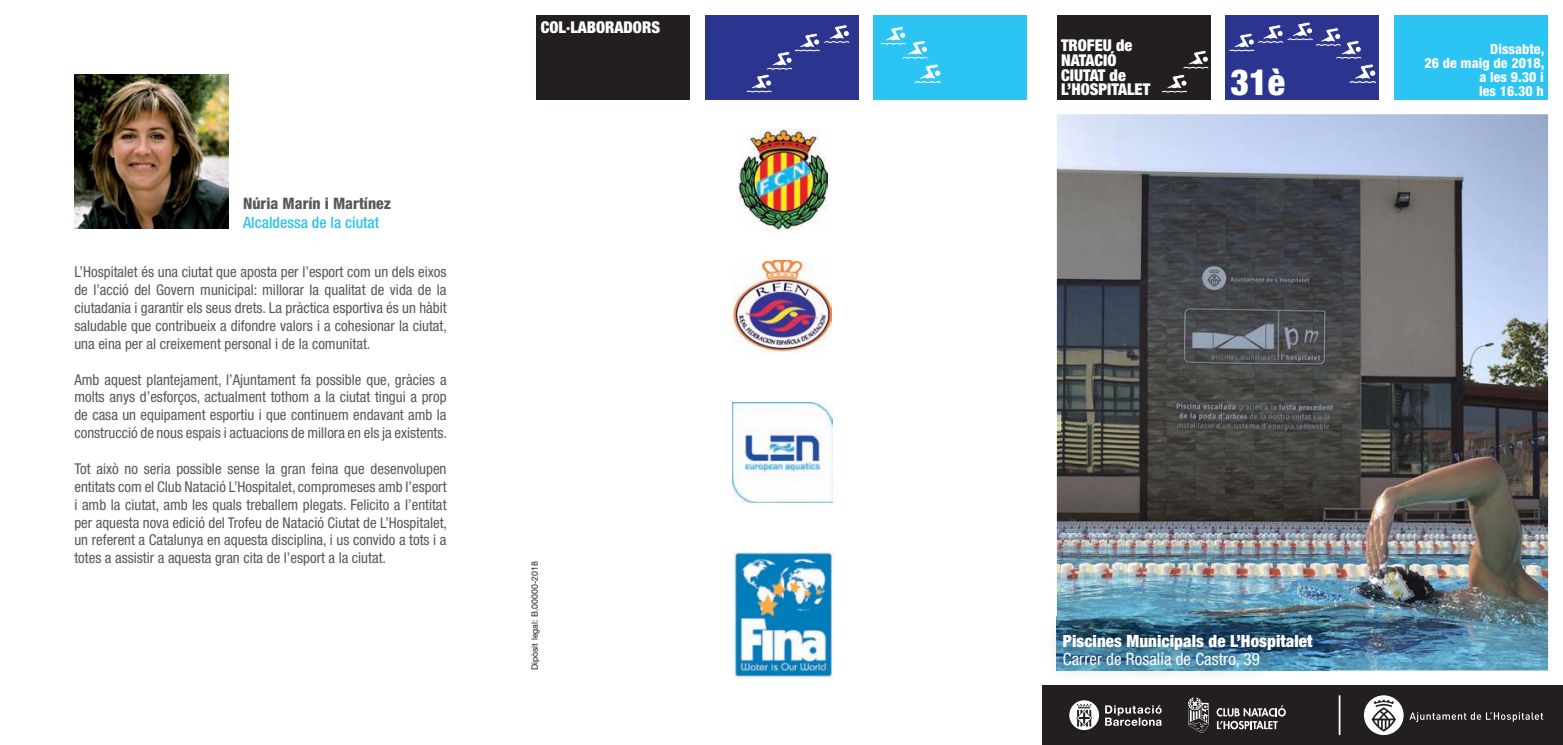
<style>
.page{position:relative;width:1563px;height:745px;background:#fff}
.page>*{position:absolute;margin:0;border:0;box-sizing:border-box;transform-origin:0 0}
.t1{font:900 condensed 35.88px "Helvetica Neue LT";color:#fff}
.t2{font:900 condensed 16.97px "Helvetica Neue LT";letter-spacing:.005em;color:#fff}
.t3{font:condensed 16.97px "Helvetica Neue LT";letter-spacing:.005em;color:#fff}
.t4{font:900 condensed 16.28px/14.7px "Helvetica Neue LT";color:#fff}
.t5{font:500 condensed 15.75px "Helvetica Neue LT";color:#2bc4f3}
.t6{font:800 condensed 15.75px "Helvetica Neue LT";color:#57585a}
.t7{font:condensed 14.88px/17.8px "Helvetica Neue LT";color:#57585a;text-align:justify}
.t8{font:800 condensed 14px/14px "Helvetica Neue LT";letter-spacing:.005em;color:#fff;text-align:right}
.t9{font:8.75px "Helvetica Neue LT";color:#231f20}
</style>
<div class="page">
<img style="left:1057px;top:114px;width:491px;height:556px">
<div style="left:1042px;top:685px;width:521px;height:59px;background:#231f20"></div>
<div style="left:704px;top:15px;width:154px;height:84px;background:#2b358f"></div>
<div style="left:873px;top:15px;width:154px;height:84px;background:#2bc4f3"></div>
<div style="left:536px;top:15px;width:154px;height:84px;background:#231f20"></div>
<img style="left:74px;top:74px;width:154px;height:154px">
<img style="left:738px;top:130px;width:89px;height:100px">
<img style="left:732px;top:260px;width:100px;height:92px">
<img style="left:732px;top:402px;width:101px;height:100px">
<img style="left:734px;top:551px;width:100px;height:126px">
<img style="left:1055px;top:615px;width:274px;height:59px">
<img style="left:1057px;top:615px;width:272px;height:55px">
<hr style="left:1338px;top:694px;width:2px;height:40px;background:#fff">
<svg style="left:1364px;top:694px;width:39px;height:40px"></svg>
<svg style="left:1371px;top:699px;width:25px;height:32px"></svg>
<svg style="left:1409px;top:712px;width:134px;height:9px"></svg>
<svg style="left:1216px;top:705px;width:70px;height:23px"></svg>
<svg style="left:1188px;top:697px;width:20px;height:35px"></svg>
<svg style="left:1105px;top:705px;width:56px;height:20px"></svg>
<svg style="left:1069px;top:700px;width:30px;height:29px"></svg>
<div style="left:1057px;top:15px;width:153px;height:84px;background:#231f20"></div>
<div style="left:1225px;top:15px;width:154px;height:84px;background:#2b358f"></div>
<div style="left:1394px;top:15px;width:154px;height:84px;background:#2bc4f3"></div>
<svg style="left:1162px;top:50px;width:47px;height:43px"></svg>
<svg style="left:1229px;top:22px;width:147px;height:62px"></svg>
<svg style="left:746px;top:24px;width:104px;height:69px"></svg>
<svg style="left:880px;top:26px;width:61px;height:58px"></svg>
<p class="t6" style="left:243px;top:193px;width:149px">Núria Marín i Martínez</p>
<p class="t5" style="left:243px;top:213px;width:138px">Alcaldessa de la ciutat</p>
<p class="t7" style="left:74px;top:263px;width:374px">L’Hospitalet és una ciutat que aposta per l’esport com un dels eixos de l’acció del Govern municipal: millorar la qualitat de vida de la ciutadania i garantir els seus drets. La pràctica esportiva és un hàbit saludable que contribueix a difondre valors i a cohesionar la ciutat, una eina per al creixement personal i de la comunitat.</p>
<p class="t7" style="left:74px;top:370px;width:374px">Amb aquest plantejament, l’Ajuntament fa possible que, gràcies a molts anys d’esforços, actualment tothom a la ciutat tingui a prop de casa un equipament esportiu i que continuem endavant amb la construcció de nous espais i actuacions de millora en els ja existents.</p>
<p class="t7" style="left:74px;top:459px;width:374px">Tot això no seria possible sense la gran feina que desenvolupen entitats com el Club Natació L’Hospitalet, compromeses amb l’esport i amb la ciutat, amb les quals treballem plegats. Felicito a l’entitat per aquesta nova edició del Trofeu de Natació Ciutat de L’Hospitalet, un referent a Catalunya en aquesta disciplina, i us convido a tots i a totes a assistir a aquesta gran cita de l’esport a la ciutat.</p>
<p class="t4" style="left:541px;top:20px;width:121px">COL·LABORADORS</p>
<p class="t9" style="left:529px;top:669px;width:110px;rotate:-90deg">Dipòsit legal: B.00000-2018</p>
<p class="t4" style="left:1061px;top:38px;width:91px">TROFEU de<br>NATACIÓ<br>CIUTAT de<br>L’HOSPITALET</p>
<p class="t8" style="left:1424px;top:41px;width:121px">Dissabte,<br>26 de maig de 2018, a les 9.30 i</p>
<h1 class="t1" style="left:1230px;top:60px;width:56px">31è</h1>
<p class="t8" style="left:1479px;top:83px;width:66px">les 16.30 h</p>
<p class="t2" style="left:1063px;top:629px;width:251px">Piscines Municipals de L’Hospitalet</p>
<p class="t3" style="left:1063px;top:648px;width:198px">Carrer de Rosalía de Castro, 39</p>
</div>
